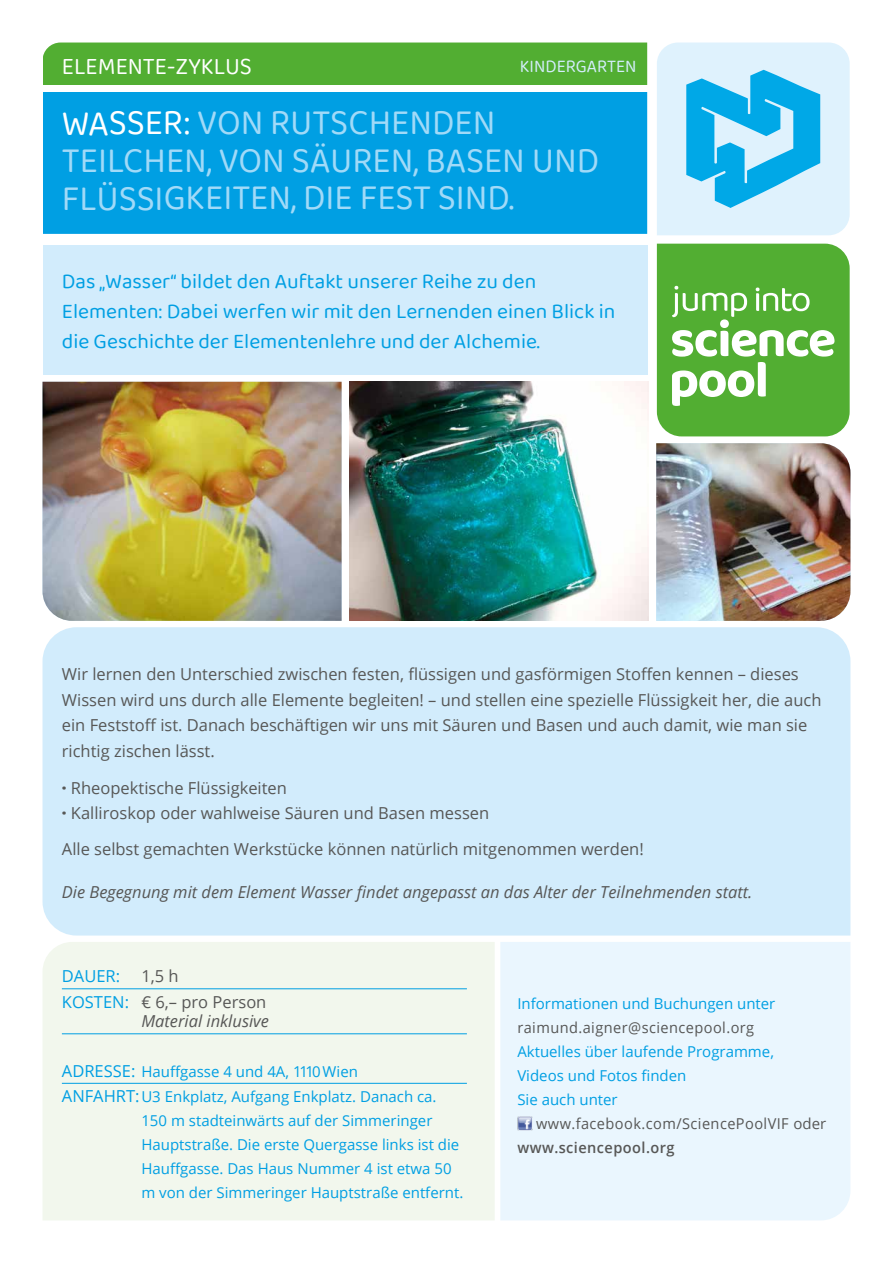
<style>
.page{position:relative;width:893px;height:1263px;background:#fff}
.page>*{position:absolute;margin:0;border:0;box-sizing:border-box;transform-origin:0 0}
.t1{font:36px/37.5px "Baloo Tamma 2";color:#a1daf8;scale:.95 1}
.t2{font:24px "Baloo Tamma 2";color:#fff;scale:.95 1}
.t3{font:21px/30px "Baloo Tamma 2";color:#009fe3}
.t4{font:18px "Baloo Tamma 2";color:#d4edfc;scale:.95 1}
.t5{font:16.5px/25.5px "Open Sans";color:#575756}
.t6{font:italic 16.5px "Open Sans";color:#575756}
.t7{font:16.5px "Open Sans";color:#009fe3}
.t8{font:15px/24px "Open Sans";color:#009fe3}
.t9{font:15px "Open Sans";letter-spacing:.03em;color:#575756}
.t10{font:600 15px "Open Sans";letter-spacing:.03em;color:#575756}
.s1{color:#fff}
.s2{font-weight:800}
.s3{color:#009fe3}
.s4{font-size:16.5px}
</style>
<div class="page">
<div style="left:43px;top:92px;width:604px;height:142px;background:#009fe3"></div>
<div style="left:43px;top:43px;width:604px;height:42px;background:#52ae32"></div>
<div style="left:43px;top:627px;width:807px;height:308px;background:#d2ecfc"></div>
<div style="left:43px;top:245px;width:604px;height:130px;background:#d2ecfc"></div>
<img style="left:43px;top:382px;width:299px;height:239px">
<img style="left:656px;top:443px;width:194px;height:178px">
<svg style="left:657px;top:244px;width:193px;height:192px;background:#6cba51"></svg>
<svg style="left:657px;top:43px;width:193px;height:192px;background:#9cdbf6"></svg>
<div style="left:43px;top:942px;width:452px;height:278px;background:#f2f7ed"></div>
<div style="left:500px;top:942px;width:350px;height:278px;background:#eaf6fe"></div>
<img style="left:517px;top:1116px;width:15px;height:15px">
<hr style="left:62px;top:988px;width:405px;height:1px;background:#009fe3">
<hr style="left:62px;top:1033px;width:405px;height:1px;background:#009fe3">
<hr style="left:62px;top:1083px;width:405px;height:1px;background:#009fe3">
<img style="left:349px;top:382px;width:299px;height:239px">
<h2 class="t2" style="left:62px;top:52px;width:202px">ELEMENTE-ZYKLUS</h2>
<p class="t4" style="left:520px;top:55px;width:124px">KINDERGARTEN</p>
<h1 class="t1" style="left:62px;top:103px;width:567px"><span class="s1">WASSER:</span> VON RUTSCHENDEN<br>TEILCHEN, VON SÄUREN, BASEN UND<br>FLÜSSIGKEITEN, DIE FEST SIND.</h1>
<p class="t3" style="left:62px;top:266px;width:555px">Das „Wasser“ bildet den Auftakt unserer Reihe zu den<br>Elementen: Dabei werfen wir mit den Lernenden einen Blick in die Geschichte der Elementenlehre und der Alchemie.</p>
<p class="t5" style="left:62px;top:661px;width:761px">Wir lernen den Unterschied zwischen festen, flüssigen und gasförmigen Stoffen kennen – dieses Wissen wird uns durch alle Elemente begleiten! – und stellen eine spezielle Flüssigkeit her, die auch ein Feststoff ist. Danach beschäftigen wir uns mit Säuren und Basen und auch damit, wie man sie richtig zischen lässt.</p>
<p class="t5" style="left:62px;top:774px;width:429px"><span class="s2">·</span> Rheopektische Flüssigkeiten<br><span class="s2">·</span> Kalliroskop oder wahlweise Säuren und Basen messen</p>
<p class="t5" style="left:62px;top:835px;width:583px">Alle selbst gemachten Werkstücke können natürlich mitgenommen werden!</p>
<p class="t6" style="left:62px;top:881px;width:692px">Die Begegnung mit dem Element Wasser findet angepasst an das Alter der Teilnehmenden statt.</p>
<p class="t5" style="left:62px;top:963px;width:206px;text-align:center">1,5 h<br><span class="s3">KOSTEN:</span> € 6,– pro Person</p>
<p class="t6" style="left:141px;top:1010px;width:129px">Material inklusive</p>
<p class="t8" style="left:62px;top:1058px;width:376px;line-height:25.5px"><span class="s4">ADRESSE:</span> Hauffgasse 4 und 4A, 1110 Wien<br><span class="s4">ANFAHRT:</span>U3 Enkplatz, Aufgang Enkplatz. Danach ca.</p>
<p class="t8" style="left:141px;top:1108px;width:323px">150 m stadteinwärts auf der Simmeringer Hauptstraße. Die erste Quergasse links ist die Hauffgasse. Das Haus Nummer 4 ist etwa 50 m von der Simmeringer Hauptstraße entfernt.</p>
<p class="t7" style="left:62px;top:965px;width:60px">DAUER:</p>
<p class="t8" style="left:517px;top:991px;width:260px">Informationen und Buchungen unter</p>
<p class="t9" style="left:517px;top:1017px;width:238px">raimund.aigner@sciencepool.org</p>
<p class="t8" style="left:517px;top:1039px;width:258px">Aktuelles über laufende Programme,<br>Videos und Fotos finden<br>Sie auch unter</p>
<p class="t9" style="left:536px;top:1113px;width:292px">www.facebook.com/SciencePoolVIF oder</p>
<p class="t10" style="left:517px;top:1137px;width:159px">www.sciencepool.org</p>
</div>
